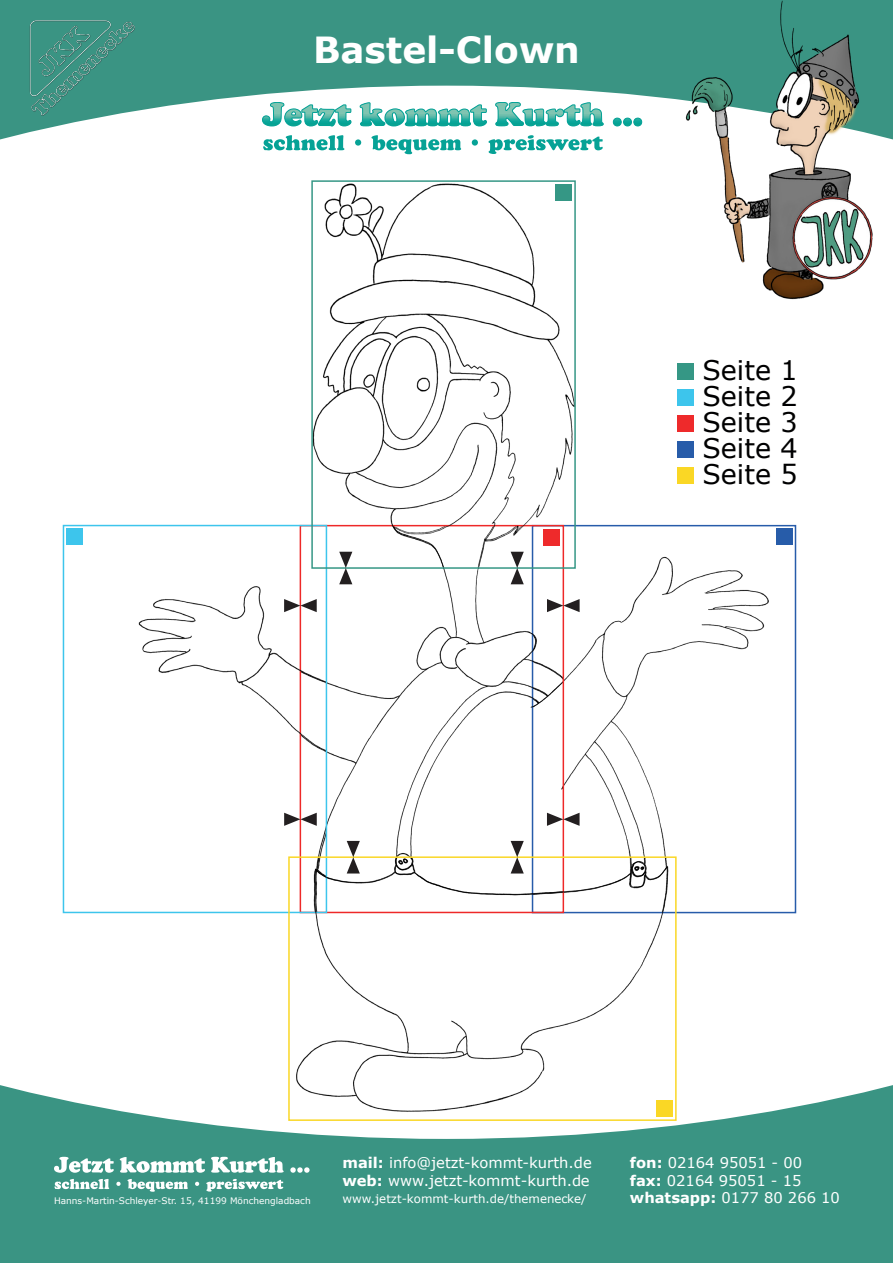
<style>
.page{position:relative;width:893px;height:1263px;background:#3a9483}
.page>*{position:absolute;margin:0;border:0;box-sizing:border-box;transform-origin:0 0}
.t1{font:700 36px "Verdana";color:#fff}
.t2{font:27px "Verdana";color:#000001}
.t3{font:14.7px/17.7px "Verdana";color:#fff}
.t4{font:11.7px "Verdana";color:#fff}
.t5{font:9px "Verdana";color:#fff}
.s1{font-weight:700}
</style>
<div class="page">
<div style="left:0;top:86px;width:893px;height:1053px;background:#fff"></div>
<img style="left:30px;top:20px;width:109px;height:101px">
<svg style="left:262px;top:102px;width:360px;height:24px;background:#8fd2ca"></svg>
<svg style="left:263px;top:135px;width:340px;height:19px;background:#a6ded9"></svg>
<img style="left:622px;top:0;width:271px;height:306px">
<svg style="left:54px;top:1157px;width:256px;height:16px"></svg>
<svg style="left:55px;top:1179px;width:228px;height:13px"></svg>
<div style="left:564px;top:528px;width:218px;height:382px;background:#fff"></div>
<div style="left:532px;top:525px;width:264px;height:388px;border:2px solid #275caa"></div>
<div style="left:327px;top:569px;width:234px;height:287px;background:#fff"></div>
<div style="left:127px;top:528px;width:197px;height:382px;background:#fff"></div>
<div style="left:63px;top:525px;width:264px;height:388px;border:2px solid #3dc5ec"></div>
<img style="left:314px;top:183px;width:259px;height:383px">
<div style="left:311px;top:180px;width:265px;height:389px;border:2px solid #359785"></div>
<div style="left:291px;top:859px;width:383px;height:259px;background:#fff"></div>
<div style="left:288px;top:856px;width:389px;height:265px;border:2px solid #fad725"></div>
<svg style="left:284px;top:599px;width:33px;height:13px"></svg>
<svg style="left:284px;top:813px;width:33px;height:13px"></svg>
<svg style="left:547px;top:813px;width:33px;height:13px"></svg>
<svg style="left:547px;top:599px;width:33px;height:13px"></svg>
<svg style="left:511px;top:552px;width:13px;height:32px"></svg>
<svg style="left:511px;top:841px;width:13px;height:32px"></svg>
<svg style="left:339px;top:552px;width:13px;height:32px"></svg>
<svg style="left:347px;top:841px;width:13px;height:32px"></svg>
<div style="left:677px;top:363px;width:17px;height:17px;background:#359785"></div>
<div style="left:555px;top:184px;width:17px;height:17px;background:#359785"></div>
<div style="left:677px;top:389px;width:17px;height:17px;background:#3dc5ec"></div>
<div style="left:66px;top:528px;width:17px;height:17px;background:#3dc5ec"></div>
<div style="left:677px;top:415px;width:17px;height:17px;background:#ee2a2b"></div>
<div style="left:543px;top:528px;width:17px;height:17px;background:#ee2a2b"></div>
<div style="left:677px;top:441px;width:17px;height:17px;background:#275ca9"></div>
<div style="left:776px;top:528px;width:17px;height:17px;background:#275ca9"></div>
<div style="left:677px;top:467px;width:17px;height:17px;background:#fad725"></div>
<div style="left:656px;top:1100px;width:17px;height:17px;background:#fad725"></div>
<h1 class="t1" style="left:313px;top:24px;width:268px">Bastel-Clown</h1>
<p class="t2" style="left:702px;top:352px;width:97px">Seite 1</p>
<p class="t2" style="left:702px;top:378px;width:97px">Seite 2</p>
<p class="t2" style="left:702px;top:404px;width:97px">Seite 3</p>
<p class="t2" style="left:702px;top:430px;width:97px">Seite 4</p>
<p class="t2" style="left:702px;top:455px;width:97px">Seite 5</p>
<p class="t3" style="left:342px;top:1153px;width:251px"><span class="s1">mail:</span> info@jetzt-kommt-kurth.de <span class="s1">web:</span> www.jetzt-kommt-kurth.de</p>
<p class="t4" style="left:342px;top:1191px;width:245px">www.jetzt-kommt-kurth.de/themenecke/</p>
<p class="t3" style="left:630px;top:1153px;width:174px"><span class="s1">fon:</span> 02164 95051 - 00 <span class="s1">fax:</span> 02164 95051 - 15</p>
<p class="t5" style="left:54px;top:1194px;width:258px">Hanns-Martin-Schleyer-Str. 15, 41199 Mönchengladbach</p>
<p class="t3" style="left:630px;top:1189px;width:212px"><span class="s1">whatsapp:</span> 0177 80 266 10</p>
</div>
